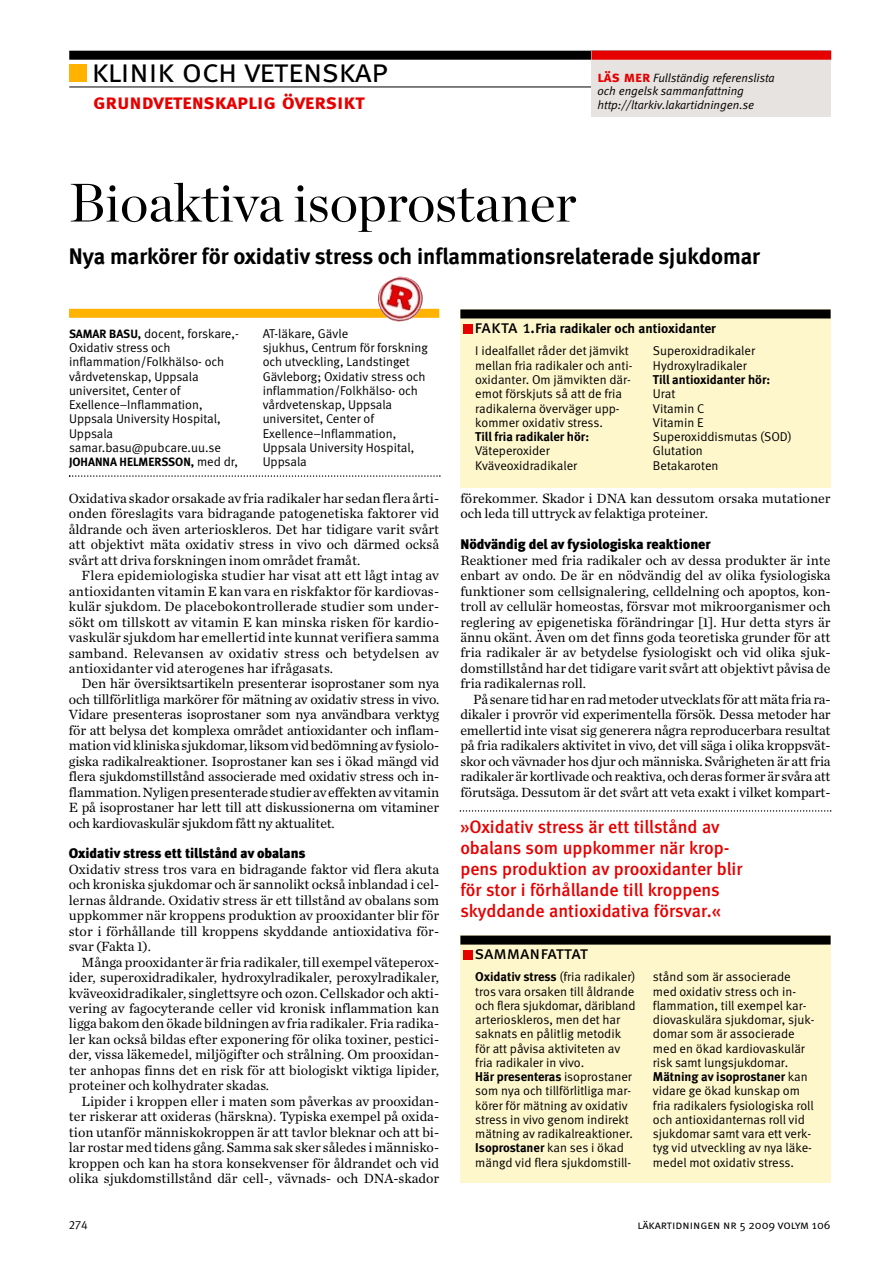
<style>
.page{position:relative;width:894px;height:1263px;background:#fff}
.page>*{position:absolute;margin:0;border:0;box-sizing:border-box;transform-origin:0 0}
.t1{font:54px "Chronicle LT Display";color:#000}
.t2{font:33px "Meta LT Normal Small Caps";letter-spacing:-.015em;color:#000}
.t3{font:22.5px "Meta LT Bold";color:#000}
.t4{font:21px "Meta LT Bold Small Caps";color:#e60000}
.t5{font:18px/21px "Meta LT Medium";color:#e60000}
.t6{font:18px "Meta LT Book Small Caps";letter-spacing:-.005em;color:#000}
.t7{font:13.95px/15.5px "Chronicle LT Text";color:#000;text-align:justify}
.t8{font:13.95px "Meta LT Black";color:#000}
.t9{font:13.5px "Meta LT Bold";color:#000}
.t10{font:12.75px/14.2px "Meta LT Normal";color:#000}
.t11{font:12.75px "Meta LT Bold";color:#000}
.t12{font:italic 12px/13.5px "Meta LT Normal";color:#000}
.t13{font:12px "Meta LT Normal Small Caps";color:#000}
.t14{font:12px "Meta LT Bold";color:#000}
.t15{font:12px "Meta LT Normal Utilities";color:#000}
.s1{font-family:"Meta LT Bold Small Caps";font-style:normal;font-size:15px;color:#e60000}
.s2{font-family:"Meta LT Bold";font-size:12px}
.s3{font-family:"Meta LT Normal";font-size:12.75px}
.s4{font-family:"Meta LT Book Small Caps";font-size:18px}
.s5{font-family:"Meta LT Bold"}
.s6{font-family:"Meta LT Normal"}
</style>
<div class="page">
<div style="left:69px;top:51px;width:761px;height:9px;background:#000"></div>
<hr style="left:69px;top:87px;width:761px;height:1px;background:#000">
<div style="left:69px;top:64px;width:18px;height:18px;background:#ffb300"></div>
<div style="left:69px;top:309px;width:370px;height:9px;background:#ffb300"></div>
<svg style="left:69px;top:475px;width:371px;height:2px"></svg>
<img style="left:377px;top:276px;width:46px;height:46px">
<div style="left:460px;top:951px;width:370px;height:231px;background:#fff7cc"></div>
<div style="left:460px;top:935px;width:370px;height:30px;background:#fff7cc"></div>
<div style="left:460px;top:935px;width:370px;height:9px;background:#000"></div>
<div style="left:463px;top:950px;width:10px;height:9px;background:#e60000"></div>
<div style="left:460px;top:325px;width:370px;height:162px;background:#fff7cc"></div>
<div style="left:460px;top:309px;width:370px;height:30px;background:#fff7cc"></div>
<div style="left:460px;top:309px;width:370px;height:9px;background:#000"></div>
<div style="left:463px;top:324px;width:10px;height:9px;background:#e60000"></div>
<div style="left:591px;top:51px;width:240px;height:65px;background:#e6e3e0"></div>
<div style="left:591px;top:51px;width:240px;height:9px;background:#e60000"></div>
<svg style="left:459px;top:810px;width:372px;height:1px"></svg>
<h2 class="t2" style="left:91px;top:52px;width:298px">klinik och vetenskap</h2>
<h3 class="t4" style="left:93px;top:90px;width:273px">grundvetenskaplig översikt</h3>
<p class="t12" style="left:597px;top:72px;width:179px"><span class="s1">läs mer</span> Fullständig referenslista och engelsk sammanfattning http://ltarkiv.lakartidningen.se</p>
<h1 class="t1" style="left:69px;top:183px;width:509px">Bioaktiva isoprostaner</h1>
<h3 class="t3" style="left:69px;top:247px;width:692px">Nya markörer för oxidativ stress och inflammationsrelaterade sjukdomar</h3>
<p class="t10" style="left:69px;top:327px;width:171px"><span class="s2">SAMAR BASU,</span> docent, forskare, -<br>Oxidativ stress och inflammation/Folkhälso- och vårdvetenskap, Uppsala universitet, Center of<br>Exellence–Inflammation,<br>Uppsala University Hospital,<br>Uppsala samar.basu@pubcare.uu.se</p>
<p class="t14" style="left:69px;top:457px;width:171px">JOHANNA HELMERSSON, <span class="s3">med dr,</span></p>
<p class="t10" style="left:262px;top:327px;width:167px">AT-läkare, Gävle<br>sjukhus, Centrum för forskning och utveckling, Landstinget<br>Gävleborg; Oxidativ stress och inflammation/Folkhälso- och vårdvetenskap, Uppsala universitet, Center of<br>Exellence–Inflammation,<br>Uppsala University Hospital,<br>Uppsala</p>
<p class="t7" style="left:69px;top:491px;width:371px">Oxidativa skador orsakade av fria radikaler har sedan flera årti&shy;onden föreslagits vara bidragande patogenetiska faktorer vid åldrande och även arterioskleros. Det har tidigare varit svårt att objektivt mäta oxidativ stress in vivo och därmed också svårt att driva forskningen inom området framåt.</p>
<p class="t7" style="left:69px;top:569px;width:372px;text-indent:13px">Flera epidemiologiska studier har visat att ett lågt intag av antioxidanten vitamin E kan vara en riskfaktor för kardiovas&shy;kulär sjukdom. De placebokontrollerade studier som under&shy;sökt om tillskott av vitamin E kan minska risken för kardio&shy;vaskulär sjukdom har emellertid inte kunnat verifiera samma samband. Relevansen av oxidativ stress och betydelsen av antioxidanter vid aterogenes har ifrågasats.</p>
<p class="t7" style="left:69px;top:677px;width:372px;text-indent:13px">Den här översiktsartikeln presenterar isoprostaner som nya och tillförlitliga markörer för mätning av oxidativ stress in vivo.<br>Vidare presenteras isoprostaner som nya användbara verktyg för att belysa det komplexa området antioxidanter och inflam&shy;mation vid kliniska sjukdomar, liksom vid bedömning av fysiolo&shy;giska radikalreaktioner. Isoprostaner kan ses i ökad mängd vid flera sjukdomstillstånd associerade med oxidativ stress och in&shy;flammation. Nyligen presenterade studier av effekten av vitamin E på isoprostaner har lett till att diskussionerna om vitaminer och kardiovaskulär sjukdom fått ny aktualitet.</p>
<p class="t8" style="left:69px;top:848px;width:238px">Oxidativ stress ett tillstånd av obalans</p>
<p class="t7" style="left:69px;top:862px;width:371px">Oxidativ stress tros vara en bidragande faktor vid flera akuta och kroniska sjukdomar och är sannolikt också inblandad i cel&shy;lernas åldrande. Oxidativ stress är ett tillstånd av obalans som uppkommer när kroppens produktion av prooxidanter blir för stor i förhållande till kroppens skyddande antioxidativa för&shy;svar (Fakta 1).</p>
<p class="t7" style="left:69px;top:955px;width:371px;text-indent:13px">Många prooxidanter är fria radikaler, till exempel väteperox&shy;ider, superoxidradikaler, hydroxylradikaler, peroxylradikaler, kväveoxidradikaler, singlettsyre och ozon. Cellskador och akti&shy;vering av fagocyterande celler vid kronisk inflammation kan ligga bakom den ökade bildningen av fria radikaler. Fria radika&shy;ler kan också bildas efter exponering för olika toxiner, pestici&shy;der, vissa läkemedel, miljögifter och strålning. Om prooxidan&shy;ter anhopas finns det en risk för att biologiskt viktiga lipider, proteiner och kolhydrater skadas.</p>
<p class="t7" style="left:69px;top:1094px;width:371px;text-indent:13px">Lipider i kroppen eller i maten som påverkas av prooxidan&shy;ter riskerar att oxideras (härskna). Typiska exempel på oxida&shy;tion utanför människokroppen är att tavlor bleknar och att bi&shy;lar rostar med tidens gång. Samma sak sker således i människo&shy;kroppen och kan ha stora konsekvenser för åldrandet och vid olika sjukdomstillstånd där cell-, vävnads- och DNA-skador</p>
<p class="t9" style="left:474px;top:323px;width:243px"><span class="s4">fakta 1.</span>Fria radikaler och antioxidanter</p>
<p class="t10" style="left:475px;top:345px;width:159px">I idealfallet råder det jämvikt mellan fria radikaler och anti&shy;oxidanter. Om jämvikten där&shy;emot förskjuts så att de fria radikalerna överväger upp&shy;kommer oxidativ stress.</p>
<p class="t11" style="left:475px;top:431px;width:115px">Till fria radikaler hör:</p>
<p class="t10" style="left:475px;top:444px;width:103px">Väteperoxider<br>Kväveoxidradikaler</p>
<p class="t10" style="left:652px;top:345px;width:104px">Superoxidradikaler<br>Hydroxylradikaler</p>
<p class="t11" style="left:652px;top:374px;width:119px">Till antioxidanter hör:</p>
<p class="t10" style="left:652px;top:387px;width:140px">Urat<br>Vitamin C<br>Vitamin E<br>Superoxiddismutas (SOD)<br>Glutation<br>Betakaroten</p>
<p class="t7" style="left:460px;top:491px;width:371px">förekommer. Skador i DNA kan dessutom orsaka mutationer och leda till uttryck av felaktiga proteiner.</p>
<p class="t8" style="left:460px;top:539px;width:252px">Nödvändig del av fysiologiska reaktioner</p>
<p class="t7" style="left:460px;top:553px;width:371px">Reaktioner med fria radikaler och av dessa produkter är inte enbart av ondo. De är en nödvändig del av olika fysiologiska funktioner som cellsignalering, celldelning och apoptos, kon&shy;troll av cellulär homeostas, försvar mot mikroorganismer och reglering av epigenetiska förändringar [1]. Hur detta styrs är ännu okänt. Även om det finns goda teoretiska grunder för att fria radikaler är av betydelse fysiologiskt och vid olika sjuk&shy;domstillstånd har det tidigare varit svårt att objektivt påvisa de fria radikalernas roll.</p>
<p class="t7" style="left:460px;top:692px;width:371px;text-indent:13px">På senare tid har en rad metoder utvecklats för att mäta fria ra&shy;dikaler i provrör vid experimentella försök. Dessa metoder har emellertid inte visat sig generera några reproducerbara resultat på fria radikalers aktivitet in vivo, det vill säga i olika kroppsvät&shy;skor och vävnader hos djur och människa. Svårigheten är att fria radikaler är kortlivade och reaktiva, och deras former är svåra att förutsäga. Dessutom är det svårt att veta exakt i vilket kompart-</p>
<p class="t5" style="left:460px;top:817px;width:283px">»Oxidativ stress är ett tillstånd av obalans som uppkommer när krop&shy;pens produktion av prooxidanter blir för stor i förhållande till kroppens skyddande antioxidativa försvar.«</p>
<p class="t6" style="left:474px;top:942px;width:115px">sammanfattat</p>
<p class="t10" style="left:475px;top:970px;width:162px"><span class="s5">Oxidativ stress</span> (fria radikaler) tros vara orsaken till åldrande och flera sjukdomar, däri bland arterioskleros, men det har saknats en pålitlig metodik för att påvisa aktiviteten av fria radikaler in vivo.</p>
<p class="t11" style="left:475px;top:1071px;width:158px">Här presenteras <span class="s6">isoprostaner</span></p>
<p class="t10" style="left:475px;top:1084px;width:159px">som nya och tillförlitliga mar&shy;körer för mätning av oxidativ stress in vivo genom indirekt mätning av radikalreaktioner.</p>
<p class="t11" style="left:475px;top:1142px;width:150px">Isoprostaner <span class="s6">kan ses i ökad</span></p>
<p class="t10" style="left:475px;top:1156px;width:157px">mängd vid flera sjukdomstill-</p>
<p class="t10" style="left:652px;top:970px;width:163px">stånd som är associerade med oxidativ stress och in&shy;flammation, till exempel kar&shy;diovaskulära sjukdomar, sjuk&shy;domar som är associerade med en ökad kardiovaskulär risk samt lungsjukdomar.</p>
<p class="t11" style="left:652px;top:1071px;width:156px">Mätning av isoprostaner <span class="s6">kan</span></p>
<p class="t10" style="left:652px;top:1084px;width:162px">vidare ge ökad kunskap om fria radikalers fysiologiska roll och antioxidanternas roll vid sjukdomar samt vara ett verk&shy;tyg vid utveckling av nya läke&shy;medel mot oxidativ stress.</p>
<p class="t15" style="left:69px;top:1218px;width:20px">274</p>
<p class="t13" style="left:637px;top:1218px;width:194px">läkartidningen nr 5 2009 volym 106</p>
</div>
